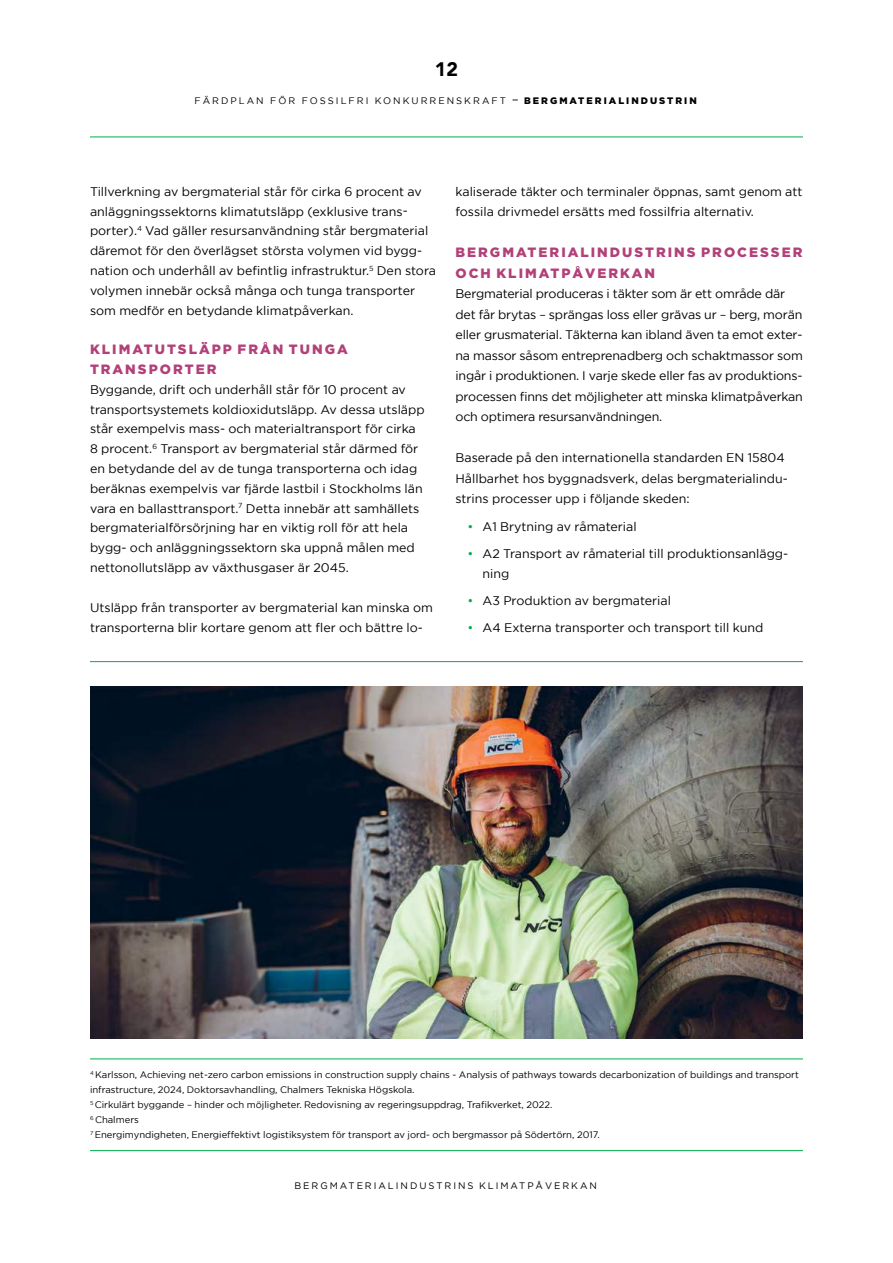
<style>
.page{position:relative;width:893px;height:1263px;background:#fff}
.page>*{position:absolute;margin:0;border:0;box-sizing:border-box;transform-origin:0 0}
.t1{font:900 19.5px "Avenir";color:#000}
.t2{font:900 13.5px/19.8px "Gotham";letter-spacing:.15em;color:#b24079}
.t3{font:12.45px/19.8px "Gotham";color:#000}
.t4{font:9.45px/15px "Gotham";color:#000}
.t5{font:9.45px "Gotham";letter-spacing:.215em;color:#000}
.t6{font:9.45px "Gotham Pro";letter-spacing:.21em;color:#000}
.s1{font-size:13.5px}
.s2{font-weight:900}
.s3{font-family:"Gotham Pro";color:#00af4b}
</style>
<div class="page">
<hr style="left:90px;top:137px;width:713px;height:1px;background:#00af4b">
<hr style="left:90px;top:1150px;width:713px;height:1px;background:#00af4b">
<hr style="left:90px;top:1059px;width:713px;height:1px;background:#00af4b">
<hr style="left:90px;top:661px;width:713px;height:1px;background:#00af4b">
<img style="left:91px;top:686px;width:712px;height:352px">
<h1 class="t1" style="left:435px;top:58px;width:25px">12</h1>
<p class="t5" style="left:195px;top:95px;width:504px">FÄRDPLAN FÖR FOSSILFRI KONKURRENSKRAFT <span class="s1">–</span> <span class="s2">BERGMATERIALINDUSTRIN</span></p>
<p class="t3" style="left:90px;top:181px;width:347px">Tillverkning av bergmaterial står för cirka 6 procent av anläggningssektorns klimatutsläpp (exklusive trans&shy;porter).<sup>4</sup> Vad gäller resursanvändning står bergmaterial däremot för den överlägset största volymen vid bygg&shy;nation och underhåll av befintlig infrastruktur.<sup>5</sup> Den stora volymen innebär också många och tunga transporter som medför en betydande klimatpåverkan.</p>
<p class="t2" style="left:90px;top:339px;width:259px">KLIMATUTSLÄPP FRÅN TUNGA<br>TRANSPORTER</p>
<p class="t3" style="left:90px;top:379px;width:336px">Byggande, drift och underhåll står för 10 procent av transportsystemets koldioxidutsläpp. Av dessa utsläpp står exempelvis mass- och materialtransport för cirka 8 procent.<sup>6</sup> Transport av bergmaterial står därmed för en betydande del av de tunga transporterna och idag beräknas exempelvis var fjärde lastbil i Stockholms län vara en ballasttransport.<sup>7</sup> Detta innebär att samhällets bergmaterialförsörjning har en viktig roll för att hela bygg- och anläggningssektorn ska uppnå målen med nettonollutsläpp av växthusgaser är 2045.</p>
<p class="t3" style="left:90px;top:597px;width:344px">Utsläpp från transporter av bergmaterial kan minska om transporterna blir kortare genom att fler och bättre lo-</p>
<p class="t3" style="left:455px;top:181px;width:348px;line-height:20.5px">kaliserade täkter och terminaler öppnas, samt genom att fossila drivmedel ersätts med fossilfria alternativ.</p>
<p class="t2" style="left:455px;top:242px;width:348px;line-height:20.5px">BERGMATERIALINDUSTRINS PROCESSER<br>OCH KLIMATPÅVERKAN</p>
<p class="t3" style="left:455px;top:283px;width:349px;line-height:20.5px">Bergmaterial produceras i täkter som är ett område där det får brytas – sprängas loss eller grävas ur – berg, morän eller grusmaterial. Täkterna kan ibland även ta emot exter&shy;na massor såsom entreprenadberg och schaktmassor som ingår i produktionen. I varje skede eller fas av produktions&shy;processen finns det möjligheter att minska klimatpåverkan och optimera resursanvändningen.</p>
<p class="t3" style="left:455px;top:447px;width:334px;line-height:20.5px">Baserade på den internationella standarden EN 15804<br>Hållbarhet hos byggnadsverk, delas bergmaterialindu&shy;strins processer upp i följande skeden:</p>
<p class="t3" style="left:467px;top:517px;width:171px"><span class="s3">•</span> A1 Brytning av råmaterial</p>
<p class="t3" style="left:482px;top:543px;width:307px;line-height:20.5px;text-indent:-15px"><span class="s3">•</span> A2 Transport av råmaterial till produktionsanlägg&shy;ning</p>
<p class="t3" style="left:467px;top:590px;width:205px"><span class="s3">•</span> A3 Produktion av bergmaterial</p>
<p class="t3" style="left:467px;top:617px;width:297px"><span class="s3">•</span> A4 Externa transporter och transport till kund</p>
<p class="t4" style="left:90px;top:1067px;width:710px"><sup>4</sup> Karlsson, Achieving net-zero carbon emissions in construction supply chains - Analysis of pathways towards decarbonization of buildings and transport infrastructure, 2024, Doktorsavhandling, Chalmers Tekniska Högskola.<br><sup>5</sup> Cirkulärt byggande – hinder och möjligheter. Redovisning av regeringsuppdrag, Trafikverket, 2022.<br><sup>6</sup> Chalmers<br><sup>7</sup> Energimyndigheten, Energieffektivt logistiksystem för transport av jord- och bergmassor på Södertörn, 2017.</p>
<p class="t6" style="left:294px;top:1181px;width:304px">BERGMATERIALINDUSTRINS KLIMATPÅVERKAN</p>
</div>
